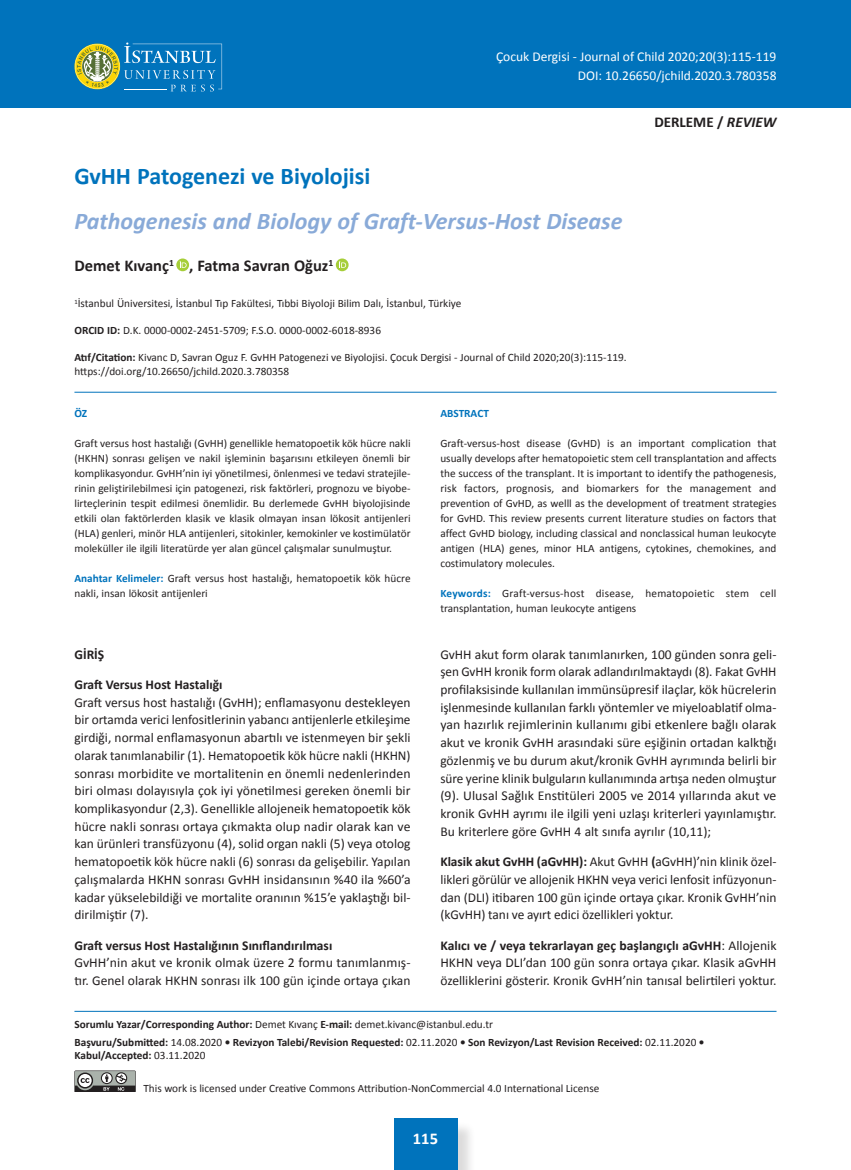
<style>
.page{position:relative;width:851px;height:1170px;background:#fff}
.page>*{position:absolute;margin:0;border:0;box-sizing:border-box;transform-origin:0 0}
.t1{font:italic 700 24px "Calibri";color:#89aad8}
.t2{font:700 24px "Calibri";color:#0073bc}
.t3{font:700 16.5px "Calibri";color:#231f20}
.t4{font:700 16.5px "Calibri";color:#fff}
.t5{font:700 15px "Calibri";color:#231f20}
.t6{font:13.5px/17.7px "Calibri";color:#231f20;text-align:justify}
.t7{font:13.5px/19.5px "Calibri";color:#fff;text-align:right}
.t8{font:700 13.5px "Calibri";color:#231f20}
.t9{font:11.25px/15px "Calibri";color:#231f20}
.t10{font:700 11.25px/17.7px "Calibri";color:#231f20}
.t11{font:700 11.25px "Calibri";color:#0073bc}
.s1{font-style:italic}
.s2{font-weight:700}
.s3{font-weight:700;color:#0073bc}
.s4{font-weight:400}
</style>
<div class="page">
<div style="left:396px;top:1121px;width:80px;height:48px;background:#231f20;opacity:.16"></div>
<div style="left:393px;top:1118px;width:64px;height:51px;background:#0073bc"></div>
<div style="left:0;top:0;width:850px;height:107px;background:#0073bc"></div>
<svg style="left:176px;top:258px;width:13px;height:13px"></svg>
<svg style="left:180px;top:261px;width:7px;height:7px"></svg>
<svg style="left:336px;top:258px;width:12px;height:13px"></svg>
<svg style="left:339px;top:261px;width:7px;height:7px"></svg>
<hr style="left:74px;top:1010px;width:702px;height:1px;background:#0073bc">
<hr style="left:74px;top:392px;width:702px;height:1px;background:#0073bc">
<svg style="left:74px;top:1070px;width:62px;height:21px"></svg>
<svg style="left:74px;top:43px;width:148px;height:49px"></svg>
<p class="t7" style="left:496px;top:46px;width:282px">Çocuk Dergisi - Journal of Child 2020;20(3):115-119<br>DOI: 10.26650/jchild.2020.3.780358</p>
<p class="t5" style="left:654px;top:112px;width:124px">DERLEME / <span class="s1">REVIEW</span></p>
<h1 class="t2" style="left:74px;top:161px;width:297px">GvHH Patogenezi ve Biyolojisi</h1>
<h1 class="t1" style="left:74px;top:206px;width:549px">Pathogenesis and Biology of Graft-Versus-Host Disease</h1>
<p class="t3" style="left:74px;top:255px;width:260px">Demet Kıvanç<sup>1</sup> , Fatma Savran Oğuz<sup>1</sup></p>
<p class="t9" style="left:74px;top:296px;width:388px"><sup>1</sup>İstanbul Üniversitesi, İstanbul Tıp Fakültesi, Tıbbi Biyoloji Bilim Dalı, İstanbul, Türkiye</p>
<p class="t9" style="left:74px;top:323px;width:308px"><span class="s2">ORCID ID:</span> D.K. 0000-0002-2451-5709; F.S.O. 0000-0002-6018-8936</p>
<p class="t9" style="left:74px;top:351px;width:553px;line-height:13.5px"><span class="s2">Atıf/Citation:</span> Kivanc D, Savran Oguz F. GvHH Patogenezi ve Biyolojisi. Çocuk Dergisi - Journal of Child 2020;20(3):115-119. https://doi.org/10.26650/jchild.2020.3.780358</p>
<p class="t11" style="left:74px;top:406px;width:14px">ÖZ</p>
<p class="t9" style="left:74px;top:436px;width:337px;text-align:justify">Graft versus host hastalığı (GvHH) genellikle hematopoetik kök hücre nakli (HKHN) sonrası gelişen ve nakil işleminin başarısını etkileyen önemli bir komplikasyondur. GvHH’nin iyi yönetilmesi, önlenmesi ve tedavi stratejile&shy;rinin geliştirilebilmesi için patogenezi, risk faktörleri, prognozu ve biyobe&shy;lirteçlerinin tespit edilmesi önemlidir. Bu derlemede GvHH biyolojisinde etkili olan faktörlerden klasik ve klasik olmayan insan lökosit antijenleri (HLA) genleri, minör HLA antijenleri, sitokinler, kemokinler ve kostimülatör moleküller ile ilgili literatürde yer alan güncel çalışmalar sunulmuştur.</p>
<p class="t9" style="left:74px;top:571px;width:337px"><span class="s3">Anahtar Kelimeler:</span> Graft versus host hastalığı, hematopoetik kök hücre nakli, insan lökosit antijenleri</p>
<p class="t8" style="left:74px;top:645px;width:31px">GİRİŞ</p>
<p class="t8" style="left:74px;top:676px;width:149px">Graft Versus Host Hastalığı</p>
<p class="t6" style="left:74px;top:693px;width:337px">Graft versus host hastalığı (GvHH); enflamasyonu destekleyen bir ortamda verici lenfositlerinin yabancı antijenlerle etkileşime girdiği, normal enflamasyonun abartılı ve istenmeyen bir şekli olarak tanımlanabilir (1). Hematopoetik kök hücre nakli (HKHN) sonrası morbidite ve mortalitenin en önemli nedenlerinden biri olması dolayısıyla çok iyi yönetilmesi gereken önemli bir komplikasyondur (2,3). Genellikle allojeneik hematopoetik kök hücre nakli sonrası ortaya çıkmakta olup nadir olarak kan ve kan ürünleri transfüzyonu (4), solid organ nakli (5) veya otolog hematopoetik kök hücre nakli (6) sonrası da gelişebilir. Yapılan çalışmalarda HKHN sonrası GvHH insidansının %40 ila %60’a kadar yükselebildiği ve mortalite oranının %15’e yaklaştığı bil&shy;dirilmiştir (7).</p>
<p class="t8" style="left:74px;top:936px;width:259px">Graft versus Host Hastalığının Sınıflandırılması</p>
<p class="t6" style="left:74px;top:954px;width:337px">GvHH’nin akut ve kronik olmak üzere 2 formu tanımlanmış&shy;tır. Genel olarak HKHN sonrası ilk 100 gün içinde ortaya çıkan</p>
<p class="t11" style="left:440px;top:406px;width:50px">ABSTRACT</p>
<p class="t9" style="left:440px;top:436px;width:337px;text-align:justify">Graft-versus-host disease (GvHD) is an important complication that usually develops after hematopoietic stem cell transplantation and affects the success of the transplant. It is important to identify the pathogenesis, risk factors, prognosis, and biomarkers for the management and prevention of GvHD, as welll as the development of treatment strategies for GvHD. This review presents current literature studies on factors that affect GvHD biology, including classical and nonclassical human leukocyte antigen (HLA) genes, minor HLA antigens, cytokines, chemokines, and costimulatory molecules.</p>
<p class="t9" style="left:440px;top:586px;width:337px"><span class="s3">Keywords:</span> Graft-versus-host disease, hematopoietic stem cell transplantation, human leukocyte antigens</p>
<p class="t6" style="left:440px;top:645px;width:337px">GvHH akut form olarak tanımlanırken, 100 günden sonra geli&shy;şen GvHH kronik form olarak adlandırılmaktaydı (8). Fakat GvHH profilaksisinde kullanılan immünsüpresif ilaçlar, kök hücrelerin işlenmesinde kullanılan farklı yöntemler ve miyeloablatif olma&shy;yan hazırlık rejimlerinin kullanımı gibi etkenlere bağlı olarak akut ve kronik GvHH arasındaki süre eşiğinin ortadan kalktığı gözlenmiş ve bu durum akut/kronik GvHH ayrımında belirli bir süre yerine klinik bulguların kullanımında artışa neden olmuştur (9). Ulusal Sağlık Enstitüleri 2005 ve 2014 yıllarında akut ve kronik GvHH ayrımı ile ilgili yeni uzlaşı kriterleri yayınlamıştır.<br>Bu kriterlere göre GvHH 4 alt sınıfa ayrılır (10,11);</p>
<p class="t6" style="left:440px;top:852px;width:337px"><span class="s2">Klasik akut GvHH (aGvHH):</span> Akut GvHH <span class="s2">(</span>aGvHH)’nin klinik özel&shy;likleri görülür ve allojenik HKHN veya verici lenfosit infüzyonun&shy;dan (DLI) itibaren 100 gün içinde ortaya çıkar. Kronik GvHH’nin (kGvHH) tanı ve ayırt edici özellikleri yoktur.</p>
<p class="t6" style="left:440px;top:936px;width:337px"><span class="s2">Kalıcı ve / veya tekrarlayan geç başlangıçlı aGvHH</span>: Allojenik HKHN veya DLI’dan 100 gün sonra ortaya çıkar. Klasik aGvHH özelliklerini gösterir. Kronik GvHH’nin tanısal belirtileri yoktur.</p>
<p class="t10" style="left:74px;top:1015px;width:631px">Sorumlu Yazar/Corresponding Author: <span class="s4">Demet Kıvanç</span> E-mail: <span class="s4">demet.kivanc@istanbul.edu.tr<br></span>Başvuru/Submitted: <span class="s4">14.08.2020</span> • Revizyon Talebi/Revision Requested: <span class="s4">02.11.2020</span> • Son Revizyon/Last Revision Received: <span class="s4">02.11.2020</span> •</p>
<p class="t10" style="left:74px;top:1046px;width:133px">Kabul/Accepted: <span class="s4">03.11.2020</span></p>
<p class="t9" style="left:143px;top:1080px;width:457px">This work is licensed under Creative Commons Attribution-NonCommercial 4.0 International License</p>
<p class="t4" style="left:413px;top:1127px;width:27px">115</p>
</div>
